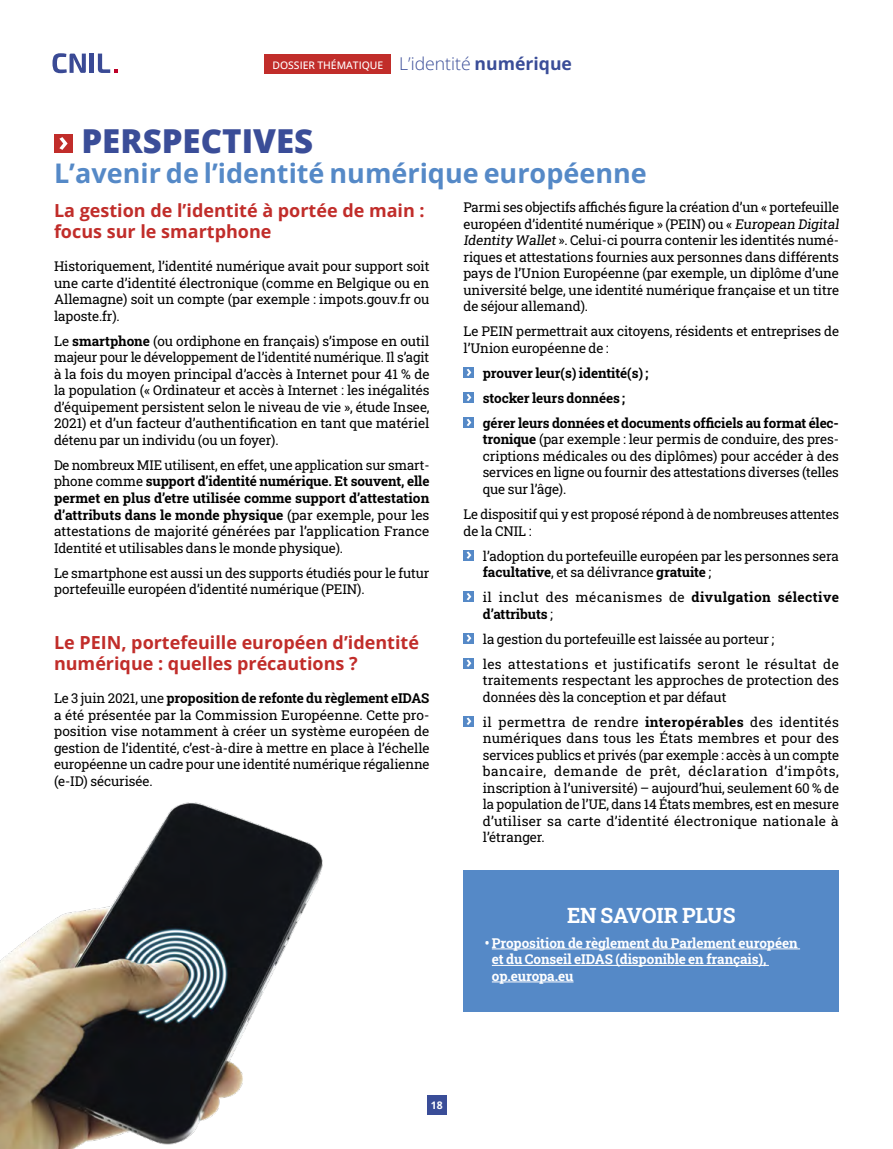
<style>
.page{position:relative;width:893px;height:1149px;background:#fff}
.page>*{position:absolute;margin:0;border:0;box-sizing:border-box;transform-origin:0 0}
.t1{font:800 33px "Open Sans";color:#3a4d98}
.t2{font:700 27px "Open Sans";color:#5589c7}
.t3{font:700 21px "Roboto Slab";letter-spacing:-.01em;color:#fff}
.t4{font:700 18px/21px "Open Sans";color:#c12d2a}
.t5{font:13.5px/16.5px "Roboto Slab";letter-spacing:-.01em;color:#000;text-align:justify}
.t6{font:700 13.5px/25px "Roboto Slab";letter-spacing:-.01em;color:#000}
.t7{font:700 13.5px/16.5px "Roboto Slab";letter-spacing:-.005em;color:#fff}
.t8{font:13.5px/25px "Roboto Slab";letter-spacing:.015em;color:#000}
.t9{font:500 10.35px "Open Sans";color:#fff}
.t10{font:700 10.35px "Open Sans";color:#fff}
.s1{font-weight:300;font-size:17.55px;color:#3a4d98}
.s2{font-weight:700;font-size:17.55px;color:#3a4d98}
.s3{font-weight:700}
.s4{font-weight:400}
</style>
<div class="page">
<svg style="left:52px;top:53px;width:34px;height:20px"></svg>
<hr style="left:90px;top:54px;width:4px;height:19px;background:#3a4a95">
<svg style="left:98px;top:54px;width:19px;height:19px"></svg>
<div style="left:265px;top:54px;width:126px;height:20px;background:#c12d2a"></div>
<div style="left:427px;top:1094px;width:19px;height:20px;background:#3a4d98"></div>
<div style="left:54px;top:134px;width:19px;height:19px;background:#c12d2a"></div>
<svg style="left:59px;top:137px;width:8px;height:13px"></svg>
<div style="left:463px;top:367px;width:11px;height:11px;background:#5589c7"></div>
<svg style="left:467px;top:368px;width:4px;height:8px"></svg>
<div style="left:463px;top:392px;width:11px;height:11px;background:#5589c7"></div>
<svg style="left:467px;top:394px;width:4px;height:7px"></svg>
<div style="left:463px;top:417px;width:11px;height:11px;background:#5589c7"></div>
<svg style="left:467px;top:419px;width:4px;height:7px"></svg>
<div style="left:463px;top:549px;width:11px;height:11px;background:#5589c7"></div>
<svg style="left:467px;top:551px;width:4px;height:7px"></svg>
<div style="left:463px;top:591px;width:11px;height:11px;background:#5589c7"></div>
<svg style="left:467px;top:593px;width:4px;height:7px"></svg>
<div style="left:463px;top:632px;width:11px;height:11px;background:#5589c7"></div>
<svg style="left:467px;top:634px;width:4px;height:7px"></svg>
<div style="left:463px;top:657px;width:11px;height:11px;background:#5589c7"></div>
<svg style="left:467px;top:659px;width:4px;height:7px"></svg>
<div style="left:463px;top:715px;width:11px;height:11px;background:#5589c7"></div>
<svg style="left:467px;top:717px;width:4px;height:7px"></svg>
<div style="left:463px;top:870px;width:376px;height:141px;background:#5589c7"></div>
<hr style="left:492px;top:948px;width:308px;height:1px;background:#fff">
<hr style="left:492px;top:964px;width:277px;height:1px;background:#fff">
<hr style="left:492px;top:981px;width:82px;height:1px;background:#fff">
<img style="left:0;top:802px;width:323px;height:346px">
<p class="t9" style="left:272px;top:59px;width:301px">DOSSIER THÉMATIQUE <span class="s1">L’identité</span> <span class="s2">numérique</span></p>
<h1 class="t1" style="left:81px;top:116px;width:233px">PERSPECTIVES</h1>
<h2 class="t2" style="left:54px;top:155px;width:594px">L’avenir de l’identité numérique européenne</h2>
<h3 class="t4" style="left:54px;top:199px;width:372px">La gestion de l’identité à portée de main : focus sur le smartphone</h3>
<p class="t5" style="left:54px;top:258px;width:377px">Historiquement, l’identité numérique avait pour support soit une carte d’identité électronique (comme en Belgique ou en Allemagne) soit un compte (par exemple : impots.gouv.fr ou laposte.fr).</p>
<p class="t5" style="left:54px;top:332px;width:377px">Le <span class="s3">smartphone</span> (ou ordiphone en français) s’impose en outil majeur pour le développement de l’identité numérique. Il s’agit à la fois du moyen principal d’accès à Internet pour 41 % de la population (« Ordinateur et accès à Internet : les inégalités d’équipement persistent selon le niveau de vie », étude Insee, 2021) et d’un facteur d’authentification en tant que matériel détenu par un individu (ou un foyer).</p>
<p class="t5" style="left:54px;top:456px;width:377px">De nombreux MIE utilisent, en effet, une application sur smart&shy;phone comme <span class="s3">support d’identité numérique. Et souvent, elle permet en plus d’etre utilisée comme support d’attestation d’attributs dans le monde physique</span> (par exemple, pour les attestations de majorité générées par l’application France Identité et utilisables dans le monde physique).</p>
<p class="t5" style="left:54px;top:564px;width:377px">Le smartphone est aussi un des supports étudiés pour le futur portefeuille européen d’identité numérique (PEIN).</p>
<h3 class="t4" style="left:54px;top:631px;width:367px">Le PEIN, portefeuille européen d’identité numérique : quelles précautions ?</h3>
<p class="t5" style="left:54px;top:689px;width:377px">Le 3 juin 2021, une <span class="s3">proposition de refonte du règlement eIDAS </span>a été présentée par la Commission Européenne. Cette pro&shy;position vise notamment à créer un système européen de gestion de l’identité, c’est-à-dire à mettre en place à l’échelle européenne un cadre pour une identité numérique régalienne (e-ID) sécurisée.</p>
<p class="t5" style="left:463px;top:199px;width:379px;text-align:left">Parmi ses objectifs affichés figure la création d’un « portefeuille européen d’identité numérique » (PEIN) ou « European Digital Identity Wallet». Celui-ci pourra contenir les identités numé&shy;riques et attestations fournies aux personnes dans différents pays de l’Union Européenne (par exemple, un diplôme d’une université belge, une identité numérique française et un titre de séjour allemand).</p>
<p class="t5" style="left:463px;top:323px;width:377px">Le PEIN permettrait aux citoyens, résidents et entreprises de l’Union européenne de :</p>
<p class="t6" style="left:483px;top:360px;width:358px">prouver leur(s) identité(s) ;<br>stocker leurs données ;<br>gérer leurs données et documents officiels au format élec-</p>
<p class="t5" style="left:483px;top:431px;width:358px"><span class="s3">tronique</span> (par exemple : leur permis de conduire, des pres&shy;criptions médicales ou des diplômes) pour accéder à des services en ligne ou fournir des attestations diverses (telles que sur l’âge).</p>
<p class="t5" style="left:463px;top:505px;width:377px">Le dispositif qui y est proposé répond à de nombreuses attentes de la CNIL :</p>
<p class="t5" style="left:483px;top:547px;width:358px">l’adoption du portefeuille européen par les personnes sera <span class="s3">facultative</span>, et sa délivrance <span class="s3">gratuite</span> ;</p>
<p class="t6" style="left:483px;top:588px;width:358px;line-height:16.5px"><span class="s4">il inclut des mécanismes de</span> divulgation sélective d’attributs <span class="s4">;</span></p>
<p class="t8" style="left:483px;top:625px;width:358px">la gestion du portefeuille est laissée au porteur ;<br>les attestations et justificatifs seront le résultat de</p>
<p class="t5" style="left:483px;top:671px;width:358px">traitements respectant les approches de protection des données dès la conception et par défaut</p>
<p class="t5" style="left:483px;top:713px;width:358px">il permettra de rendre <span class="s3">interopérables</span> des identités numériques dans tous les États membres et pour des services publics et privés (par exemple : accès à un compte bancaire, demande de prêt, déclaration d’impôts, inscription à l’université) – aujourd’hui, seulement 60 % de la population de l’UE, dans 14 États membres, est en mesure d’utiliser sa carte d’identité électronique nationale à l’étranger.</p>
<h3 class="t3" style="left:567px;top:900px;width:170px">EN SAVOIR PLUS</h3>
<p class="t7" style="left:492px;top:934px;width:307px;text-indent:-7px">• Proposition de règlement du Parlement européen et du Conseil eIDAS (disponible en français), op.europa.eu</p>
<p class="t10" style="left:431px;top:1097px;width:13px">18</p>
</div>
